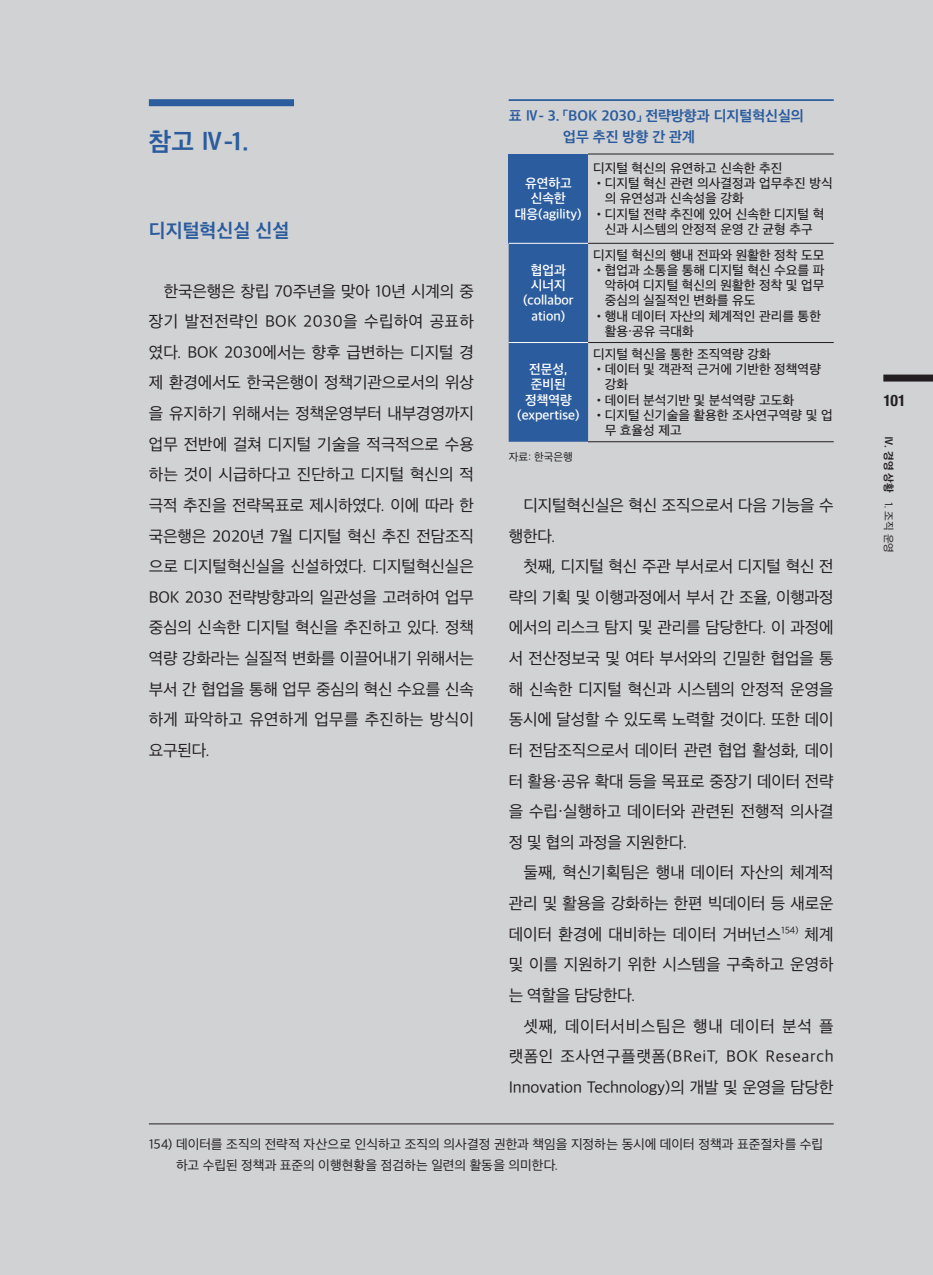
<style>
.page{position:relative;width:933px;height:1275px;background:#d1d2d4}
.page>*{position:absolute;margin:0;border:0;box-sizing:border-box;transform-origin:0 0}
.t1{font:24.5px "SD Gothic Neo 1 OTFB";color:#2b5c9d}
.t2{font:18.38px "SD Gothic Neo 1 OTFB";color:#2b5c9d}
.t3{font:15.75px/30.6px "SD Gothic Neo 1 OTFR";letter-spacing:-.01em;color:#231f20;text-align:justify}
.t4{font:700 condensed 15.75px "Helvetica Neue LT Std";color:#231f20}
.t5{font:14px "SD Gothic Neo 1 OTFB";color:#2b5c9d}
.t6{font:12.6px/15.2px "SD Gothic Neo 1 OTFM";color:#231f20}
.t7{font:12.6px/21px "SD Gothic Neo 1 OTFR";letter-spacing:-.005em;color:#231f20}
.t8{font:12.6px "SD Gothic Neo 1 OTFSB";color:#fff}
.t9{font:10.5px "SD Gothic Neo 1 OTFB";color:#231f20}
.t10{font:10.5px "SD Gothic Neo 1 OTFR";color:#231f20}
.s1{font-family:"SD Gothic Neo 1 OTFR"}
</style>
<div class="page">
<div style="left:883px;top:375px;width:50px;height:7px;background:#231f20"></div>
<div style="left:149px;top:99px;width:145px;height:7px;background:#2b5c9d"></div>
<hr style="left:149px;top:1124px;width:684px;height:1px;background:#231f20">
<hr style="left:508px;top:99px;width:325px;height:2px;background:#2b5c9d">
<div style="left:508px;top:154px;width:80px;height:89px;background:#2b5c9d"></div>
<div style="left:508px;top:244px;width:80px;height:198px;background:#2b5c9d"></div>
<hr style="left:588px;top:154px;width:245px;height:1px;background:#231f20">
<hr style="left:588px;top:441px;width:245px;height:1px;background:#231f20">
<hr style="left:588px;top:243px;width:245px;height:1px;background:#231f20">
<hr style="left:588px;top:342px;width:245px;height:1px;background:#231f20">
<hr style="left:508px;top:243px;width:80px;height:1px;background:#fff">
<hr style="left:508px;top:342px;width:80px;height:1px;background:#fff">
<p class="t1" style="left:149px;top:130px;width:101px">참고 Ⅳ-1.</p>
<p class="t2" style="left:149px;top:222px;width:142px">디지털혁신실 신설</p>
<p class="t3" style="left:149px;top:276px;width:326px;text-indent:15px">한국은행은 창립 70주년을 맞아 10년 시계의 중 장기 발전전략인 BOK 2030을 수립하여 공표하 였다. BOK 2030에서는 향후 급변하는 디지털 경 제 환경에서도 한국은행이 정책기관으로서의 위상 을 유지하기 위해서는 정책운영부터 내부경영까지 업무 전반에 걸쳐 디지털 기술을 적극적으로 수용 하는 것이 시급하다고 진단하고 디지털 혁신의 적 극적 추진을 전략목표로 제시하였다. 이에 따라 한 국은행은 2020년 7월 디지털 혁신 추진 전담조직 으로 디지털혁신실을 신설하였다. 디지털혁신실은 BOK 2030 전략방향과의 일관성을 고려하여 업무 중심의 신속한 디지털 혁신을 추진하고 있다. 정책 역량 강화라는 실질적 변화를 이끌어내기 위해서는 부서 간 협업을 통해 업무 중심의 혁신 수요를 신속 하게 파악하고 유연하게 업무를 추진하는 방식이 요구된다.</p>
<p class="t5" style="left:508px;top:109px;width:297px">표 Ⅳ- 3. 「BOK 2030」 전략방향과 디지털혁신실의</p>
<p class="t5" style="left:563px;top:130px;width:133px">업무 추진 방향 간 관계</p>
<p class="t8" style="left:525px;top:177px;width:48px">유연하고</p>
<p class="t8" style="left:531px;top:192px;width:37px">신속한</p>
<p class="t8" style="left:515px;top:207px;width:68px">대응(agility)</p>
<p class="t6" style="left:593px;top:161px;width:191px">디지털 혁신의 유연하고 신속한 추진</p>
<p class="t6" style="left:604px;top:176px;width:229px;text-indent:-12px">•디지털 혁신 관련 의사결정과 업무추진 방식 의 유연성과 신속성을 강화</p>
<p class="t6" style="left:593px;top:206px;width:233px;text-align:center">•디지털 전략 추진에 있어 신속한 디지털 혁 신과 시스템의 안정적 운영 간 균형 추구</p>
<p class="t8" style="left:531px;top:264px;width:37px">협업과</p>
<p class="t8" style="left:531px;top:279px;width:37px">시너지</p>
<p class="t8" style="left:523px;top:294px;width:52px">(collabor</p>
<p class="t8" style="left:531px;top:309px;width:35px">ation)</p>
<p class="t8" style="left:529px;top:363px;width:40px">전문성,</p>
<p class="t8" style="left:531px;top:378px;width:37px">준비된</p>
<p class="t8" style="left:525px;top:394px;width:48px">정책역량</p>
<p class="t8" style="left:517px;top:409px;width:64px">(expertise)</p>
<p class="t10" style="left:508px;top:451px;width:66px">자료: 한국은행</p>
<p class="t6" style="left:593px;top:247px;width:233px">디지털 혁신의 행내 전파와 원활한 정착 도모</p>
<p class="t6" style="left:604px;top:262px;width:221px;text-align:justify;text-indent:-12px">•협업과 소통을 통해 디지털 혁신 수요를 파 악하여 디지털 혁신의 원활한 정착 및 업무 중심의 실질적인 변화를 유도</p>
<p class="t6" style="left:604px;top:308px;width:218px;text-indent:-12px">•행내 데이터 자산의 체계적인 관리를 통한 활용·공유 극대화</p>
<p class="t6" style="left:593px;top:346px;width:179px">디지털 혁신을 통한 조직역량 강화</p>
<p class="t6" style="left:604px;top:362px;width:218px;text-indent:-12px">•데이터 및 객관적 근거에 기반한 정책역량 강화</p>
<p class="t6" style="left:593px;top:392px;width:202px">•데이터 분석기반 및 분석역량 고도화</p>
<p class="t6" style="left:604px;top:407px;width:229px;text-indent:-12px">•디지털 신기술을 활용한 조사연구역량 및 업 무 효율성 제고</p>
<p class="t3" style="left:508px;top:490px;width:326px;text-indent:15px">디지털혁신실은 혁신 조직으로서 다음 기능을 수 행한다.</p>
<p class="t3" style="left:508px;top:551px;width:326px;text-indent:15px">첫째, 디지털 혁신 주관 부서로서 디지털 혁신 전 략의 기획 및 이행과정에서 부서 간 조율, 이행과정 에서의 리스크 탐지 및 관리를 담당한다. 이 과정에 서 전산정보국 및 여타 부서와의 긴밀한 협업을 통 해 신속한 디지털 혁신과 시스템의 안정적 운영을 동시에 달성할 수 있도록 노력할 것이다. 또한 데이 터 전담조직으로서 데이터 관련 협업 활성화, 데이 터 활용·공유 확대 등을 목표로 중장기 데이터 전략 을 수립·실행하고 데이터와 관련된 전행적 의사결 정 및 협의 과정을 지원한다.</p>
<p class="t3" style="left:508px;top:857px;width:326px;text-indent:15px">둘째, 혁신기획팀은 행내 데이터 자산의 체계적 관리 및 활용을 강화하는 한편 빅데이터 등 새로운 데이터 환경에 대비하는 데이터 거버넌스<sup>154)</sup> 체계 및 이를 지원하기 위한 시스템을 구축하고 운영하 는 역할을 담당한다.</p>
<p class="t3" style="left:508px;top:1010px;width:326px;text-indent:15px">셋째, 데이터서비스팀은 행내 데이터 분석 플 랫폼인 조사연구플랫폼(BReiT, BOK Research Innovation Technology)의 개발 및 운영을 담당한</p>
<p class="t7" style="left:176px;top:1133px;width:648px;text-indent:-27px">154) 데이터를 조직의 전략적 자산으로 인식하고 조직의 의사결정 권한과 책임을 지정하는 동시에 데이터 정책과 표준절차를 수립 하고 수립된 정책과 표준의 이행현황을 점검하는 일련의 활동을 의미한다.</p>
<p class="t4" style="left:883px;top:391px;width:24px">101</p>
<p class="t9" style="left:893px;top:436px;width:119px;rotate:90deg">Ⅳ. 경영 상황 <span class="s1">1. 조직 운영</span></p>
</div>
